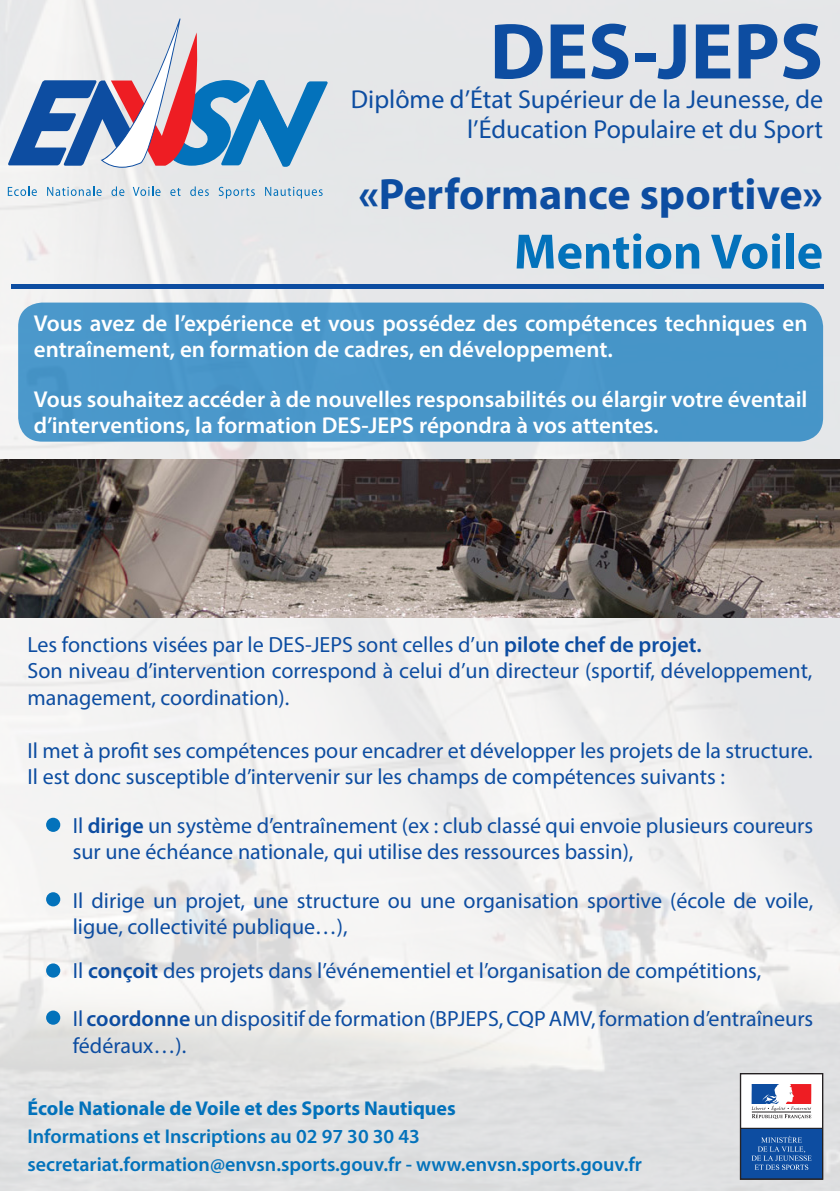
<style>
.page{position:relative;width:840px;height:1191px;background:#fff}
.page>*{position:absolute;margin:0;border:0;box-sizing:border-box;transform-origin:0 0}
.t1{font:700 80px "Myriad Pro";color:#0d4da1}
.t2{font:700 50px "Myriad Pro";color:#0372bb}
.t3{font:700 44px "Myriad Pro";color:#0d4da1}
.t4{font:26px/30px "Myriad Pro";color:#0d4da1;text-align:right}
.t5{font:600 23px/26px "Myriad Pro";color:#fff}
.t6{font:22px/26.4px "Myriad Pro";color:#0d4da1}
.t7{font:600 20px "Myriad Pro";color:#0372bb}
.t8{font:700 20px "Myriad Pro";color:#0372bb}
.s1{font-weight:600}
</style>
<div class="page">
<img style="left:0;top:0;width:839px;height:1191px">
<div style="left:18px;top:302px;width:804px;height:139px;background:#4795c8;border-radius:24px"></div>
<hr style="left:11px;top:285px;width:811px;height:4px;background:#0d4da1">
<div style="left:740px;top:1073px;width:82px;height:55px;background:#fff"></div>
<svg style="left:751px;top:1084px;width:59px;height:35px"></svg>
<div style="left:740px;top:1128px;width:82px;height:51px;background:#0d4da1"></div>
<div style="left:740px;top:1128px;width:82px;height:51px;border:1px solid #231f20"></div>
<svg style="left:751px;top:1135px;width:60px;height:34px"></svg>
<div style="left:739px;top:1073px;width:83px;height:106px;border:1px solid #231f20"></div>
<svg style="left:8px;top:186px;width:29px;height:10px"></svg>
<svg style="left:47px;top:186px;width:55px;height:10px"></svg>
<svg style="left:111px;top:186px;width:13px;height:10px"></svg>
<svg style="left:133px;top:186px;width:27px;height:10px"></svg>
<svg style="left:170px;top:188px;width:10px;height:8px"></svg>
<svg style="left:190px;top:186px;width:19px;height:10px"></svg>
<svg style="left:218px;top:187px;width:37px;height:11px"></svg>
<svg style="left:265px;top:187px;width:57px;height:11px"></svg>
<svg style="left:8px;top:18px;width:319px;height:156px"></svg>
<div style="left:46px;top:817px;width:14px;height:15px;background:#0372bb;border-radius:50%"></div>
<div style="left:46px;top:892px;width:14px;height:14px;background:#0372bb;border-radius:50%"></div>
<div style="left:46px;top:963px;width:14px;height:14px;background:#0372bb;border-radius:50%"></div>
<div style="left:46px;top:1010px;width:14px;height:14px;background:#0372bb;border-radius:50%"></div>
<img style="left:0;top:459px;width:839px;height:159px">
<p class="t1" style="left:489px;top:-1px;width:335px">DES-JEPS</p>
<p class="t4" style="left:351px;top:84px;width:473px">Diplôme d’État Supérieur de la Jeunesse, de l’Éducation Populaire et du Sport</p>
<p class="t3" style="left:358px;top:165px;width:466px">«Performance sportive»</p>
<p class="t2" style="left:513px;top:219px;width:310px">Mention Voile</p>
<p class="t5" style="left:34px;top:310px;width:774px">Vous avez de l’expérience et vous possédez des compétences techniques en entraînement, en formation de cadres, en développement.</p>
<p class="t5" style="left:34px;top:386px;width:774px">Vous souhaitez accéder à de nouvelles responsabilités ou élargir votre éventail d’interventions, la formation DES-JEPS répondra à vos attentes.</p>
<p class="t6" style="left:27px;top:631px;width:675px">Les fonctions visées par le DES-JEPS sont celles d’un <span class="s1">pilote chef de projet.</span></p>
<p class="t6" style="left:27px;top:657px;width:786px">Son niveau d’intervention correspond à celui d’un directeur (sportif, développement, management, coordination).</p>
<p class="t6" style="left:27px;top:736px;width:786px">Il met à profit ses compétences pour encadrer et développer les projets de la structure.</p>
<p class="t6" style="left:27px;top:763px;width:698px">Il est donc susceptible d’intervenir sur les champs de compétences suivants :</p>
<p class="t6" style="left:73px;top:812px;width:741px">Il <span class="s1">dirige</span> un système d’entraînement (ex : club classé qui envoie plusieurs coureurs sur une échéance nationale, qui utilise des ressources bassin),</p>
<p class="t6" style="left:73px;top:886px;width:741px">Il dirige un projet, une structure ou une organisation sportive (école de voile, ligue, collectivité publique…),</p>
<p class="t6" style="left:73px;top:957px;width:689px">Il <span class="s1">conçoit</span> des projets dans l’événementiel et l’organisation de compétitions,</p>
<p class="t6" style="left:73px;top:1005px;width:741px">Il <span class="s1">coordonne</span> un dispositif de formation (BPJEPS, CQP AMV, formation d’entraîneurs fédéraux…).</p>
<p class="t8" style="left:27px;top:1095px;width:429px">École Nationale de Voile et des Sports Nautiques</p>
<p class="t7" style="left:27px;top:1123px;width:394px">Informations et Inscriptions au 02 97 30 30 43</p>
<p class="t7" style="left:27px;top:1151px;width:615px">secretariat.formation@envsn.sports.gouv.fr - www.envsn.sports.gouv.fr</p>
</div>
